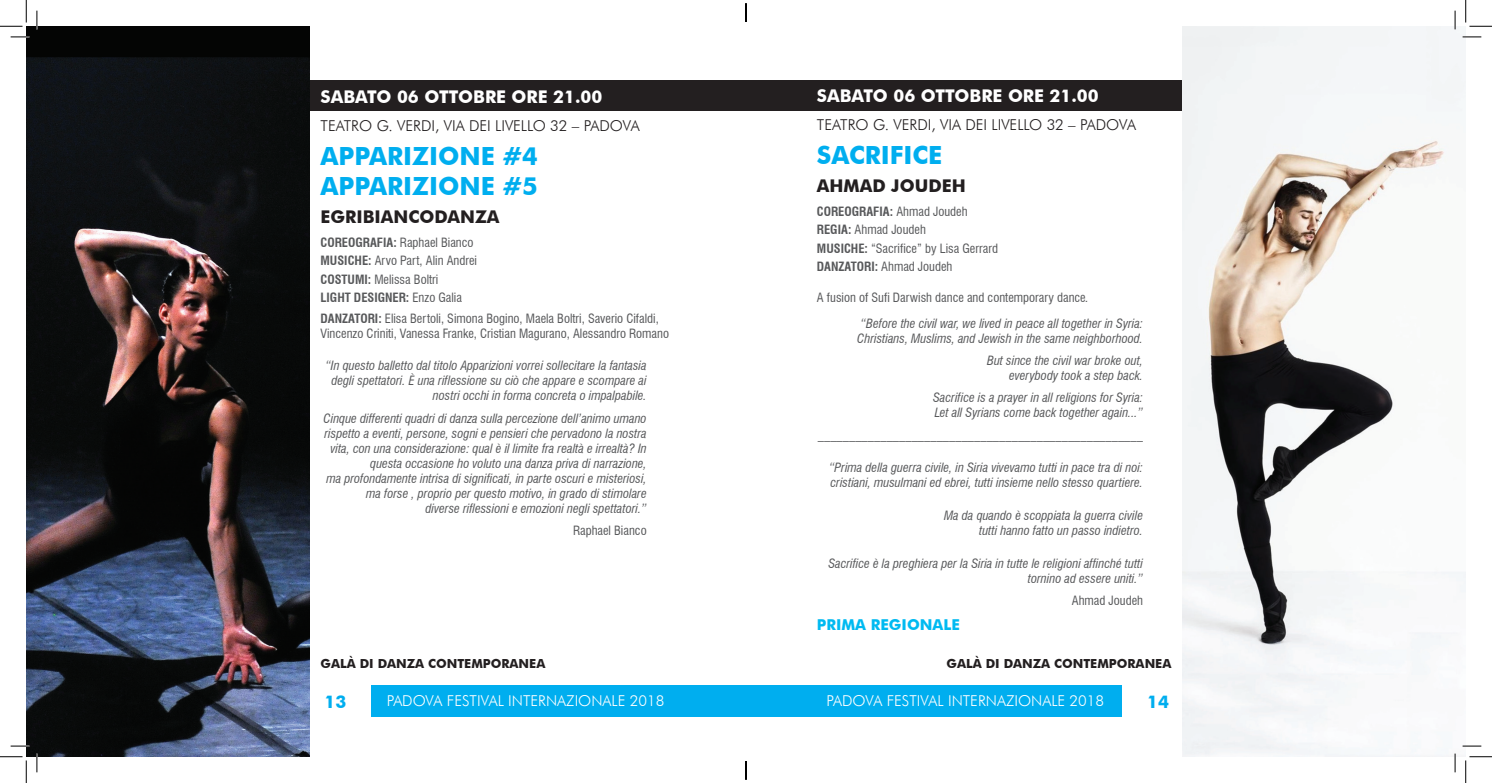
<style>
.page{position:relative;width:1492px;height:783px;background:#fff}
.page>*{position:absolute;margin:0;border:0;box-sizing:border-box;transform-origin:0 0}
.t1{font:700 25px/30px "Futura BT";color:#00aeef}
.t2{font:700 17.5px "Futura BT";color:#fff}
.t3{font:700 17.5px "Futura BT";color:#231f20}
.t4{font:700 17.5px "Futura BT";color:#00aeef}
.t5{font:300 15px "Futura BT";color:#231f20}
.t6{font:300 15px "Futura BT";color:#fff}
.t7{font:700 15px "Futura BT";color:#00baf1}
.t8{font:italic condensed 12.5px/15px "Swiss 721 BT";color:#57585a;text-align:right}
.t9{font:condensed 12.5px/18.5px "Swiss 721 BT";color:#57585a}
.t10{font:700 12.5px "Futura BT";color:#231f20}
.s1{font-weight:700}
.s2{font-style:normal}
</style>
<div class="page">
<div style="left:371px;top:684px;width:750px;height:32px;background:#00aeef"></div>
<div style="left:26px;top:80px;width:1439px;height:30px;background:#231f20"></div>
<img style="left:26px;top:26px;width:284px;height:730px">
<img style="left:1181px;top:26px;width:284px;height:730px">
<svg style="left:11px;top:36px;width:18px;height:2px"></svg>
<svg style="left:1462px;top:36px;width:18px;height:2px"></svg>
<svg style="left:11px;top:745px;width:18px;height:1px"></svg>
<svg style="left:1462px;top:745px;width:18px;height:1px"></svg>
<svg style="left:36px;top:11px;width:2px;height:18px"></svg>
<svg style="left:36px;top:753px;width:2px;height:19px"></svg>
<svg style="left:1453px;top:11px;width:2px;height:18px"></svg>
<svg style="left:1453px;top:753px;width:2px;height:19px"></svg>
<svg style="left:0;top:0;width:27px;height:27px"></svg>
<svg style="left:0;top:756px;width:27px;height:26px"></svg>
<svg style="left:1465px;top:0;width:26px;height:27px"></svg>
<svg style="left:1465px;top:756px;width:26px;height:26px"></svg>
<svg style="left:745px;top:3px;width:1px;height:19px"></svg>
<svg style="left:745px;top:761px;width:1px;height:18px"></svg>
<h2 class="t2" style="left:320px;top:86px;width:283px">SABATO 06 OTTOBRE ORE 21.00</h2>
<p class="t5" style="left:320px;top:117px;width:320px">TEATRO G. VERDI, VIA DEI LIVELLO 32 – PADOVA</p>
<h1 class="t1" style="left:320px;top:141px;width:219px">APPARIZIONE #4<br>APPARIZIONE #5</h1>
<h2 class="t3" style="left:320px;top:206px;width:180px">EGRIBIANCODANZA</h2>
<p class="t9" style="left:320px;top:233px;width:158px"><span class="s1">COREOGRAFIA:</span> Raphael Bianco<br><span class="s1">MUSICHE:</span> Arvo Part, Alin Andrei<br><span class="s1">COSTUMI:</span> Melissa Boltri<br><span class="s1">LIGHT DESIGNER:</span> Enzo Galia</p>
<p class="t9" style="left:320px;top:310px;width:350px;line-height:15px"><span class="s1">DANZATORI:</span> Elisa Bertoli, Simona Bogino, Maela Boltri, Saverio Cifaldi,<br>Vincenzo Criniti, Vanessa Franke, Cristian Magurano, Alessandro Romano</p>
<p class="t8" style="left:325px;top:358px;width:323px">“In questo balletto dal titolo Apparizioni vorrei sollecitare la fantasia degli spettatori. È una riflessione su ciò che appare e scompare ai nostri occhi in forma concreta o impalpabile.</p>
<p class="t8" style="left:323px;top:410px;width:324px">Cinque differenti quadri di danza sulla percezione dell’animo umano rispetto a eventi, persone, sogni e pensieri che pervadono la nostra vita, con una considerazione: qual è il limite fra realtà e irrealtà? In questa occasione ho voluto una danza priva di narrazione,<br>ma profondamente intrisa di significati, in parte oscuri e misteriosi, ma forse , proprio per questo motivo, in grado di stimolare<br>diverse riflessioni e emozioni negli spettatori.”</p>
<p class="t9" style="left:573px;top:521px;width:75px">Raphael Bianco</p>
<p class="t10" style="left:320px;top:655px;width:226px">GALÀ DI DANZA CONTEMPORANEA</p>
<h2 class="t2" style="left:816px;top:85px;width:283px">SABATO 06 OTTOBRE ORE 21.00</h2>
<p class="t5" style="left:816px;top:116px;width:320px">TEATRO G. VERDI, VIA DEI LIVELLO 32 – PADOVA</p>
<h1 class="t1" style="left:816px;top:140px;width:127px">SACRIFICE</h1>
<h2 class="t3" style="left:816px;top:175px;width:150px">AHMAD JOUDEH</h2>
<p class="t9" style="left:816px;top:202px;width:183px"><span class="s1">COREOGRAFIA:</span> Ahmad Joudeh<br><span class="s1">REGIA:</span> Ahmad Joudeh<br><span class="s1">MUSICHE:</span> “Sacrifice” by Lisa Gerrard<br><span class="s1">DANZATORI:</span> Ahmad Joudeh</p>
<p class="t8" style="left:860px;top:285px;width:284px;line-height:25.6px;text-align:left;text-indent:-44px"><span class="s2">A fusion of Sufi Darwish dance and contemporary dance</span>.<br>“Before the civil war, we lived in peace all together in Syria:</p>
<p class="t8" style="left:857px;top:327px;width:287px;line-height:22.1px">Christians, Muslims, and Jewish in the same neighborhood.<br>But since the civil war broke out,</p>
<p class="t8" style="left:933px;top:364px;width:211px;line-height:22.1px">everybody took a step back.<br>Sacrifice is a prayer in all religions for Syria:</p>
<p class="t8" style="left:817px;top:401px;width:326px;line-height:22.1px">Let all Syrians come back together again...” ____________________________________________________</p>
<p class="t8" style="left:829px;top:460px;width:315px;text-align:left">“Prima della guerra civile, in Siria vivevamo tutti in pace tra di noi: cristiani, musulmani ed ebrei, tutti insieme nello stesso quartiere.</p>
<p class="t8" style="left:943px;top:508px;width:200px">Ma da quando è scoppiata la guerra civile tutti hanno fatto un passo indietro.</p>
<p class="t8" style="left:828px;top:555px;width:316px">Sacrifice è la preghiera per la Siria in tutte le religioni affinché tutti tornino ad essere uniti.”</p>
<p class="t9" style="left:1071px;top:591px;width:73px">Ahmad Joudeh</p>
<p class="t7" style="left:816px;top:615px;width:144px">PRIMA REGIONALE</p>
<p class="t10" style="left:946px;top:655px;width:226px">GALÀ DI DANZA CONTEMPORANEA</p>
<h2 class="t4" style="left:324px;top:691px;width:23px">13</h2>
<p class="t6" style="left:386px;top:691px;width:279px">PADOVA FESTIVAL INTERNAZIONALE 2018</p>
<p class="t6" style="left:826px;top:691px;width:279px">PADOVA FESTIVAL INTERNAZIONALE 2018</p>
<h2 class="t4" style="left:1147px;top:691px;width:23px">14</h2>
</div>
